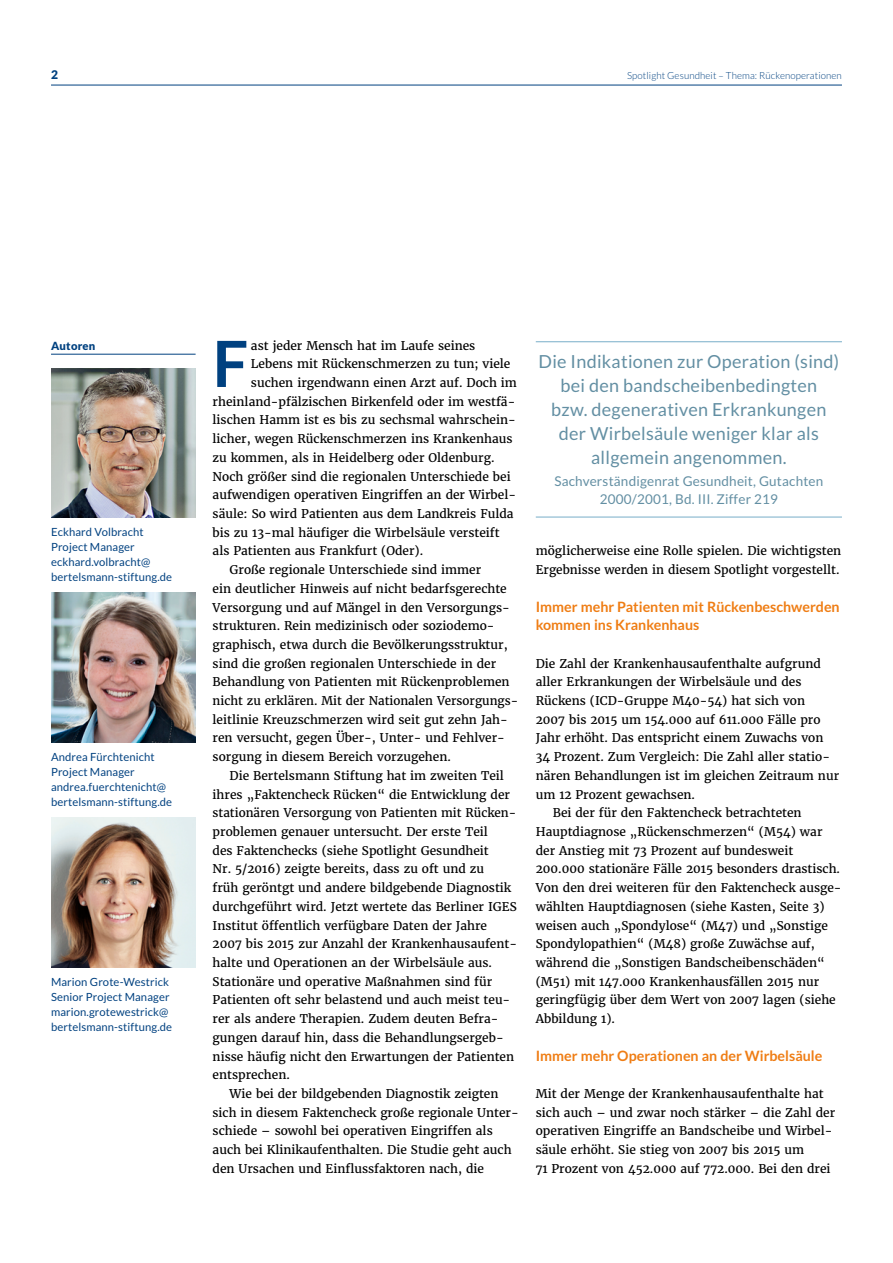
<style>
.page{position:relative;width:893px;height:1263px;background:#fff}
.page>*{position:absolute;margin:0;border:0;box-sizing:border-box;transform-origin:0 0}
.t1{font:700 63.75px "Lato";color:#004180}
.t2{font:18px/24px "Lato";letter-spacing:.015em;color:#638fa3;text-align:center}
.t3{font:700 14.25px/18.8px "Lato";color:#ef7d14}
.t4{font:13.5px/18px "Lato";letter-spacing:.015em;color:#638fa3;text-align:center}
.t5{font:12px/18.8px "Merriweather";color:#000}
.t6{font:900 12px "Lato";color:#004180}
.t7{font:11.25px/15px "Lato";letter-spacing:.01em;color:#004180}
.t8{font:900 11.25px "Lato";letter-spacing:.02em;color:#004180}
.t9{font:300 9.75px "Lato";letter-spacing:.01em;color:#004180}
</style>
<div class="page">
<hr style="left:51px;top:85px;width:791px;height:1px;background:#004180">
<hr style="left:51px;top:354px;width:145px;height:1px;background:#004180">
<img style="left:51px;top:368px;width:145px;height:150px">
<img style="left:51px;top:593px;width:145px;height:149px">
<img style="left:51px;top:817px;width:145px;height:150px">
<hr style="left:536px;top:341px;width:306px;height:1px;background:#77aec8">
<hr style="left:536px;top:517px;width:306px;height:1px;background:#77aec8">
<p class="t6" style="left:51px;top:67px;width:8px">2</p>
<p class="t9" style="left:627px;top:70px;width:216px">Spotlight Gesundheit – Thema: Rückenoperationen</p>
<p class="t8" style="left:51px;top:339px;width:46px">Autoren</p>
<p class="t7" style="left:51px;top:525px;width:123px">Eckhard Volbracht<br>Project Manager eckhard.volbracht@ bertelsmann-stiftung.de</p>
<p class="t7" style="left:51px;top:750px;width:123px">Andrea Fü rchtenicht<br>Project Manager andrea.fuerchtenicht@ bertelsmann-stiftung.de</p>
<p class="t7" style="left:51px;top:975px;width:123px">Marion Grote-Westrick<br>Senior Project Manager marion.grotewestrick@ bertelsmann-stiftung.de</p>
<h1 class="t1" style="left:213px;top:327px;width:37px">F</h1>
<p class="t5" style="left:251px;top:336px;width:226px">ast jeder Mensch hat im Laufe seines</p>
<p class="t5" style="left:251px;top:354px;width:261px">Lebens mit Rückenschmerzen zu tun; viele</p>
<p class="t5" style="left:251px;top:373px;width:267px">suchen irgendwann einen Arzt auf. Doch im</p>
<p class="t5" style="left:213px;top:392px;width:304px">rheinland-pfälzischen Birkenfeld oder im westfä-</p>
<p class="t5" style="left:213px;top:410px;width:305px">lischen Hamm ist es bis zu sechsmal wahrschein-</p>
<p class="t5" style="left:213px;top:429px;width:301px">licher, wegen Rückenschmerzen ins Krankenhaus</p>
<p class="t5" style="left:213px;top:448px;width:283px">zu kommen, als in Heidelberg oder Oldenburg.</p>
<p class="t5" style="left:213px;top:467px;width:300px">Noch größer sind die regionalen Unterschiede bei</p>
<p class="t5" style="left:213px;top:485px;width:305px">aufwendigen operativen Eingriffen an der Wirbel-</p>
<p class="t5" style="left:213px;top:504px;width:303px">säule: So wird Patienten aus dem Landkreis Fulda</p>
<p class="t5" style="left:213px;top:523px;width:288px">bis zu 13-mal häufiger die Wirbelsäule versteift</p>
<p class="t5" style="left:213px;top:541px;width:212px">als Patienten aus Frankfurt (Oder).</p>
<p class="t5" style="left:230px;top:560px;width:253px">Große regionale Unterschiede sind immer</p>
<p class="t5" style="left:213px;top:579px;width:296px">ein deutlicher Hinweis auf nicht bedarfsgerechte</p>
<p class="t5" style="left:213px;top:597px;width:299px">Versorgung und auf Mängel in den Versorgungs-</p>
<p class="t5" style="left:213px;top:616px;width:283px">strukturen. Rein medizinisch oder soziodemo-</p>
<p class="t5" style="left:213px;top:635px;width:297px">graphisch, etwa durch die Bevölkerungsstruktur,</p>
<p class="t5" style="left:213px;top:654px;width:285px">sind die großen regionalen Unterschiede in der</p>
<p class="t5" style="left:213px;top:672px;width:299px">Behandlung von Patienten mit Rückenproblemen</p>
<p class="t5" style="left:213px;top:691px;width:307px">nicht zu erklären. Mit der Nationalen Versorgungs-</p>
<p class="t5" style="left:213px;top:710px;width:297px">leitlinie Kreuzschmerzen wird seit gut zehn Jah-</p>
<p class="t5" style="left:213px;top:728px;width:294px">ren versucht, gegen Über-, Unter- und Fehlver-</p>
<p class="t5" style="left:213px;top:747px;width:240px">sorgung in diesem Bereich vorzugehen.</p>
<p class="t5" style="left:230px;top:766px;width:276px">Die Bertelsmann Stiftung hat im zweiten Teil</p>
<p class="t5" style="left:213px;top:785px;width:299px">ihres „Faktencheck Rücken“ die Entwicklung der</p>
<p class="t5" style="left:213px;top:803px;width:305px">stationären Versorgung von Patienten mit Rücken-</p>
<p class="t5" style="left:213px;top:822px;width:277px">problemen genauer untersucht. Der erste Teil</p>
<p class="t5" style="left:213px;top:841px;width:278px">des Faktenchecks (siehe Spotlight Gesundheit</p>
<p class="t5" style="left:213px;top:859px;width:273px">Nr. 5/2016) zeigte bereits, dass zu oft und zu</p>
<p class="t5" style="left:213px;top:878px;width:300px">früh geröntgt und andere bildgebende Diagnostik</p>
<p class="t5" style="left:213px;top:897px;width:306px">durchgeführt wird. Jetzt wertete das Berliner IGES</p>
<p class="t5" style="left:213px;top:916px;width:276px">Institut öffentlich verfügbare Daten der Jahre</p>
<p class="t5" style="left:213px;top:934px;width:306px">2007 bis 2015 zur Anzahl der Krankenhausaufent-</p>
<p class="t5" style="left:213px;top:953px;width:281px">halte und Operationen an der Wirbelsäule aus.</p>
<p class="t5" style="left:213px;top:972px;width:281px">Stationäre und operative Maßnahmen sind für</p>
<p class="t5" style="left:213px;top:990px;width:299px">Patienten oft sehr belastend und auch meist teu-</p>
<p class="t5" style="left:213px;top:1009px;width:287px">rer als andere Therapien. Zudem deuten Befra-</p>
<p class="t5" style="left:213px;top:1028px;width:293px">gungen darauf hin, dass die Behandlungsergeb-</p>
<p class="t5" style="left:213px;top:1047px;width:303px">nisse häufig nicht den Erwartungen der Patienten</p>
<p class="t5" style="left:213px;top:1065px;width:79px">entsprechen.</p>
<p class="t5" style="left:230px;top:1084px;width:270px">Wie bei der bildgebenden Diagnostik zeigten</p>
<p class="t5" style="left:213px;top:1103px;width:308px">sich in diesem Faktencheck große regionale Unter-</p>
<p class="t5" style="left:213px;top:1121px;width:282px">schiede – sowohl bei operativen Eingriffen als</p>
<p class="t5" style="left:213px;top:1140px;width:301px">auch bei Klinikaufenthalten. Die Studie geht auch</p>
<p class="t5" style="left:213px;top:1159px;width:273px">den Ursachen und Einflussfaktoren nach, die</p>
<h2 class="t2" style="left:538px;top:349px;width:302px">Die Indikationen zur Operation (sind) bei den bandscheibenbedingten<br>bzw. degenerativen Erkrankungen der Wirbelsäule weniger klar als allgemein angenommen.</h2>
<p class="t4" style="left:554px;top:472px;width:271px">Sachverständigenrat Gesundheit, Gutachten<br>2000/2001, Bd. III. Ziffer 219</p>
<p class="t5" style="left:536px;top:541px;width:307px">möglicherweise eine Rolle spielen. Die wichtigsten<br>Ergebnisse werden in diesem Spotlight vorgestellt.</p>
<p class="t3" style="left:536px;top:597px;width:305px">Immer mehr Patienten mit Rückenbeschwerden kommen ins Krankenhaus</p>
<p class="t5" style="left:536px;top:654px;width:287px">Die Zahl der Krankenhausaufenthalte aufgrund</p>
<p class="t5" style="left:536px;top:672px;width:267px">aller Erkrankungen der Wirbelsäule und des</p>
<p class="t5" style="left:536px;top:691px;width:271px">Rückens (ICD-Gruppe M40-54) hat sich von</p>
<p class="t5" style="left:536px;top:710px;width:286px">2007 bis 2015 um 154.000 auf 611.000 Fälle pro</p>
<p class="t5" style="left:536px;top:728px;width:289px">Jahr erhöht. Das entspricht einem Zuwachs von</p>
<p class="t5" style="left:536px;top:747px;width:296px">34 Prozent. Zum Vergleich: Die Zahl aller statio-</p>
<p class="t5" style="left:536px;top:766px;width:305px">nären Behandlungen ist im gleichen Zeitraum nur</p>
<p class="t5" style="left:536px;top:785px;width:161px">um 12 Prozent gewachsen.</p>
<p class="t5" style="left:553px;top:803px;width:250px">Bei der für den Faktencheck betrachteten</p>
<p class="t5" style="left:536px;top:822px;width:288px">Hauptdiagnose „Rückenschmerzen“ (M54) war</p>
<p class="t5" style="left:536px;top:841px;width:259px">der Anstieg mit 73 Prozent auf bundesweit</p>
<p class="t5" style="left:536px;top:859px;width:306px">200.000 stationäre Fälle 2015 besonders drastisch.</p>
<p class="t5" style="left:536px;top:878px;width:307px">Von den drei weiteren für den Faktencheck ausge-</p>
<p class="t5" style="left:536px;top:897px;width:290px">wählten Hauptdiagnosen (siehe Kasten, Seite 3)</p>
<p class="t5" style="left:536px;top:916px;width:294px">weisen auch „Spondylose“ (M47) und „Sonstige</p>
<p class="t5" style="left:536px;top:934px;width:281px">Spondylopathien“ (M48) große Zuwächse auf,</p>
<p class="t5" style="left:536px;top:953px;width:290px">während die „Sonstigen Bandscheibenschäden“</p>
<p class="t5" style="left:536px;top:972px;width:285px">(M51) mit 147.000 Krankenhausfällen 2015 nur</p>
<p class="t5" style="left:536px;top:990px;width:301px">geringfügig über dem Wert von 2007 lagen (siehe</p>
<p class="t5" style="left:536px;top:1009px;width:81px">Abbildung 1).</p>
<p class="t3" style="left:536px;top:1046px;width:288px">Immer mehr Operationen an der Wirbelsäule</p>
<p class="t5" style="left:536px;top:1084px;width:301px">Mit der Menge der Krankenhausaufenthalte hat sich auch – und zwar noch stärker – die Zahl der operativen Eingriffe an Bandscheibe und Wirbel&shy;säule erhöht. Sie stieg von 2007 bis 2015 um<br>71 Prozent von 452.000 auf 772.000. Bei den drei</p>
</div>
